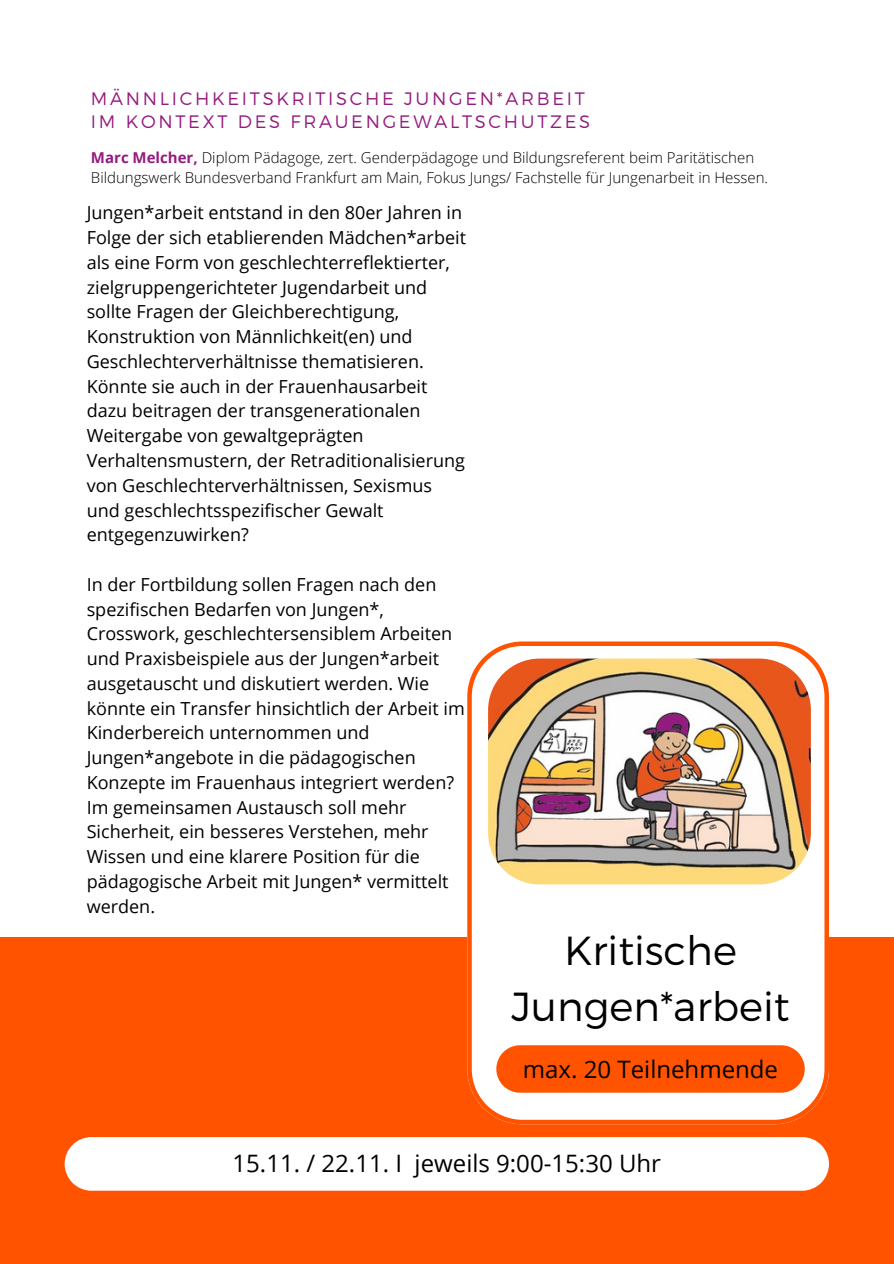
<style>
.page{position:relative;width:894px;height:1264px;background:#fff}
.page>*{position:absolute;margin:0;border:0;box-sizing:border-box;transform-origin:0 0}
.t1{font:300 40.5px/56.2px "Montserrat";color:#000;text-align:center}
.t2{font:24px "Open Sans";color:#000}
.t3{font:18px/24.8px "Open Sans";color:#000}
.t4{font:300 18px/22.5px "Montserrat";letter-spacing:.15em;color:#951b80}
.t5{font:300 15px/20.2px "Open Sans";color:#000}
.s1{font-weight:700;color:#951b80}
</style>
<div class="page">
<div style="left:0;top:936px;width:893px;height:327px;background:#ff5300"></div>
<div style="left:65px;top:1137px;width:763px;height:53px;background:#fff"></div>
<svg style="left:467px;top:641px;width:361px;height:483px"></svg>
<svg style="left:496px;top:1045px;width:308px;height:47px"></svg>
<img style="left:488px;top:658px;width:322px;height:226px;border-radius:52px">
<h2 class="t4" style="left:91px;top:87px;width:500px">MÄNNLICHKEITSKRITISCHE JUNGEN*ARBEIT<br>IM KONTEXT DES FRAUENGEWALTSCHUTZES</h2>
<h4 class="t5" style="left:91px;top:147px;width:678px"><span class="s1">Marc Melcher,</span> Diplom Pädagoge, zert. Genderpädagoge und Bildungsreferent beim Paritätischen<br>Bildungswerk Bundesverband Frankfurt am Main, Fokus Jungs/ Fachstelle für Jungenarbeit in Hessen.</h4>
<p class="t3" style="left:87px;top:200px;width:381px">Jungen*arbeit entstand in den 80er Jahren in Folge der sich etablierenden Mädchen*arbeit als eine Form von geschlechterreflektierter, zielgruppengerichteter Jugendarbeit und sollte Fragen der Gleichberechtigung, Konstruktion von Männlichkeit(en) und Geschlechterverhältnisse thematisieren.<br>Könnte sie auch in der Frauenhausarbeit dazu beitragen der transgenerationalen Weitergabe von gewaltgeprägten Verhaltensmustern, der Retraditionalisierung von Geschlechterverhältnissen, Sexismus und geschlechtsspezifischer Gewalt entgegenzuwirken?</p>
<h1 class="t3" style="left:87px;top:571px;width:379px">In der Fortbildung sollen Fragen nach den spezifischen Bedarfen von Jungen*, Crosswork, geschlechtersensiblem Arbeiten und Praxisbeispiele aus der Jungen*arbeit ausgetauscht und diskutiert werden. Wie könnte ein Transfer hinsichtlich der Arbeit im Kinderbereich unternommen und Jungen*angebote in die pädagogischen Konzepte im Frauenhaus integriert werden?<br>Im gemeinsamen Austausch soll mehr Sicherheit, ein besseres Verstehen, mehr Wissen und eine klarere Position für die pädagogische Arbeit mit Jungen* vermittelt werden.</h1>
<h4 class="t1" style="left:511px;top:920px;width:279px">Kritische<br>Jungen*arbeit</h4>
<p class="t2" style="left:522px;top:1052px;width:256px">max. 20 Teilnehmende</p>
<h3 class="t2" style="left:232px;top:1146px;width:430px">15.11. / 22.11. I jeweils 9:00-15:30 Uhr</h3>
</div>
